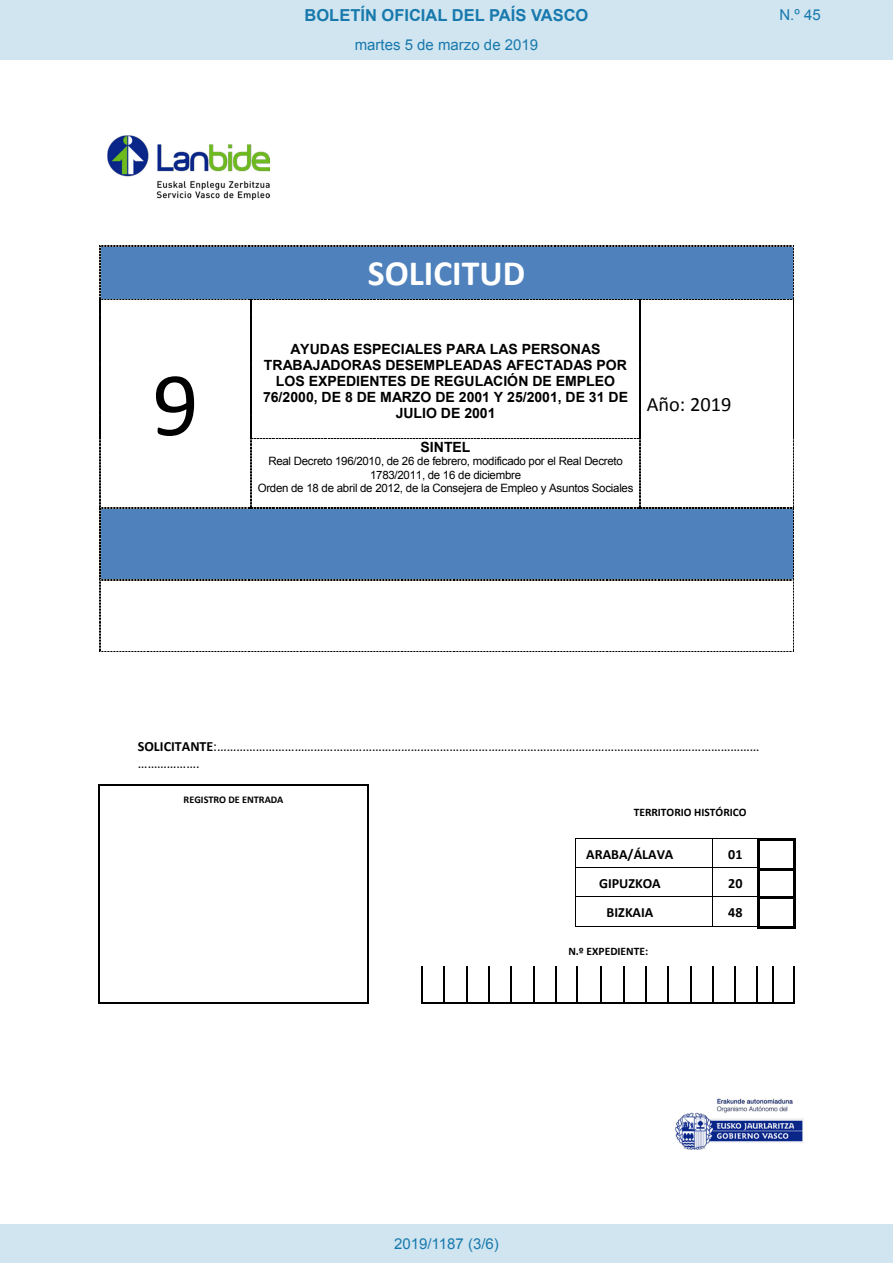
<style>
.page{position:relative;width:893px;height:1263px;background:#fff}
.page>*{position:absolute;margin:0;border:0;box-sizing:border-box;transform-origin:0 0}
.t1{font:91.8px "Calibri";color:#000}
.t2{font:700 35.7px "Calibri";color:#fff}
.t3{font:20.4px "Calibri";color:#000}
.t4{font:700 16.5px "Arial";color:#1879ad}
.Paginacion_Centro{font:15px "Arial";color:#1879ad}
.t5{font:700 14.1px/16px "Arial";letter-spacing:-.005em;color:#000;text-align:center}
.t6{font:14.1px/17.1px "Calibri";color:#000}
.t7{font:700 14.1px "Calibri";color:#000}
.t8{font:11.4px/13.4px "Arial";letter-spacing:-.02em;color:#000;text-align:center}
.t9{font:700 11.4px "Calibri";color:#000}
.t10{font:700 10.2px "Calibri";letter-spacing:.005em;color:#000}
.s1{font-weight:700}
</style>
<div class="page">
<img style="left:108px;top:135px;width:162px;height:65px">
<img style="left:676px;top:1098px;width:127px;height:52px">
<svg style="left:99px;top:246px;width:695px;height:406px"></svg>
<hr style="left:100px;top:784px;width:267px;height:2px;background:#000">
<hr style="left:98px;top:786px;width:2px;height:52px;background:#000">
<hr style="left:367px;top:786px;width:2px;height:52px;background:#000">
<hr style="left:587px;top:838px;width:125px;height:1px;background:#000">
<hr style="left:713px;top:838px;width:44px;height:1px;background:#000">
<hr style="left:759px;top:838px;width:34px;height:3px;background:#000">
<hr style="left:98px;top:841px;width:2px;height:27px;background:#000">
<hr style="left:367px;top:841px;width:2px;height:27px;background:#000">
<hr style="left:757px;top:841px;width:2px;height:27px;background:#000">
<hr style="left:793px;top:841px;width:3px;height:27px;background:#000">
<hr style="left:576px;top:868px;width:136px;height:1px;background:#000">
<hr style="left:713px;top:868px;width:44px;height:1px;background:#000">
<hr style="left:759px;top:868px;width:34px;height:2px;background:#000">
<hr style="left:98px;top:870px;width:2px;height:26px;background:#000">
<hr style="left:367px;top:870px;width:2px;height:26px;background:#000">
<hr style="left:757px;top:870px;width:2px;height:26px;background:#000">
<hr style="left:793px;top:870px;width:3px;height:26px;background:#000">
<hr style="left:576px;top:896px;width:136px;height:1px;background:#000">
<hr style="left:713px;top:896px;width:44px;height:1px;background:#000">
<hr style="left:759px;top:896px;width:34px;height:3px;background:#000">
<hr style="left:98px;top:899px;width:2px;height:27px;background:#000">
<hr style="left:367px;top:899px;width:2px;height:27px;background:#000">
<svg style="left:575px;top:838px;width:12px;height:88px"></svg>
<hr style="left:757px;top:899px;width:2px;height:27px;background:#000">
<hr style="left:793px;top:899px;width:3px;height:27px;background:#000">
<hr style="left:575px;top:926px;width:137px;height:1px;background:#000">
<svg style="left:712px;top:838px;width:1px;height:89px"></svg>
<hr style="left:713px;top:926px;width:44px;height:1px;background:#000">
<hr style="left:759px;top:926px;width:34px;height:3px;background:#000">
<hr style="left:98px;top:929px;width:2px;height:37px;background:#000">
<hr style="left:367px;top:929px;width:2px;height:37px;background:#000">
<hr style="left:98px;top:968px;width:2px;height:34px;background:#000">
<hr style="left:100px;top:1002px;width:267px;height:2px;background:#000">
<hr style="left:367px;top:968px;width:2px;height:34px;background:#000">
<hr style="left:422px;top:968px;width:1px;height:34px;background:#000">
<hr style="left:444px;top:968px;width:1px;height:34px;background:#000">
<hr style="left:466px;top:968px;width:1px;height:34px;background:#000">
<hr style="left:488px;top:968px;width:2px;height:34px;background:#000">
<hr style="left:511px;top:968px;width:1px;height:34px;background:#000">
<hr style="left:533px;top:968px;width:1px;height:34px;background:#000">
<hr style="left:555px;top:968px;width:1px;height:34px;background:#000">
<hr style="left:577px;top:968px;width:1px;height:34px;background:#000">
<hr style="left:601px;top:968px;width:1px;height:34px;background:#000">
<hr style="left:623px;top:968px;width:1px;height:34px;background:#000">
<hr style="left:645px;top:968px;width:2px;height:34px;background:#000">
<hr style="left:668px;top:968px;width:1px;height:34px;background:#000">
<hr style="left:690px;top:968px;width:1px;height:34px;background:#000">
<hr style="left:712px;top:968px;width:1px;height:34px;background:#000">
<hr style="left:734px;top:968px;width:2px;height:34px;background:#000">
<hr style="left:757px;top:968px;width:1px;height:34px;background:#000">
<hr style="left:772px;top:968px;width:1px;height:34px;background:#000">
<hr style="left:794px;top:968px;width:1px;height:34px;background:#000">
<svg style="left:422px;top:1002px;width:373px;height:1px"></svg>
<div style="left:0;top:0;width:893px;height:60px;background:#d0e5f0"></div>
<div style="left:0;top:1225px;width:893px;height:38px;background:#d0e5f0"></div>
<p class="t4" style="left:305px;top:4px;width:285px">BOLETÍN OFICIAL DEL PAÍS VASCO</p>
<p class="Paginacion_Centro" style="left:779px;top:5px;width:43px">N.º 45</p>
<p class="Paginacion_Centro" style="left:355px;top:35px;width:185px">martes 5 de marzo de 2019</p>
<p class="t1" style="left:152px;top:347px;width:48px">9</p>
<p class="t2" style="left:368px;top:250px;width:159px">SOLICITUD</p>
<p class="t5" style="left:263px;top:341px;width:367px">AYUDAS ESPECIALES PARA LAS PERSONAS TRABAJADORAS DESEMPLEADAS AFECTADAS POR LOS EXPEDIENTES DE REGULACIÓN DE EMPLEO 76/2000, DE 8 DE MARZO DE 2001 Y 25/2001, DE 31 DE JULIO DE 2001</p>
<p class="t5" style="left:421px;top:439px;width:51px">SINTEL</p>
<p class="t8" style="left:258px;top:455px;width:377px">Real Decreto 196/2010, de 26 de febrero, modificado por el Real Decreto<br>1783/2011, de 16 de diciembre<br>Orden de 18 de abril de 2012, de la Consejera de Empleo y Asuntos Sociales</p>
<p class="t3" style="left:647px;top:391px;width:86px">Año: 2019</p>
<p class="t6" style="left:138px;top:737px;width:623px"><span class="s1">SOLICITANTE</span>:…………………………………………………………………………………………………………………………………………………… ……………….</p>
<p class="t10" style="left:184px;top:793px;width:101px">REGISTRO DE ENTRADA</p>
<p class="t9" style="left:634px;top:805px;width:114px">TERRITORIO HISTÓRICO</p>
<p class="t7" style="left:586px;top:845px;width:89px">ARABA/ÁLAVA</p>
<p class="t7" style="left:728px;top:845px;width:16px">01</p>
<p class="t7" style="left:599px;top:874px;width:63px">GIPUZKOA</p>
<p class="t7" style="left:728px;top:874px;width:16px">20</p>
<p class="t7" style="left:606px;top:904px;width:48px">BIZKAIA</p>
<p class="t7" style="left:728px;top:904px;width:16px">48</p>
<p class="t9" style="left:568px;top:944px;width:81px">N.º EXPEDIENTE:</p>
<p class="Paginacion_Centro" style="left:394px;top:1234px;width:106px">2019/1187 (3/6)</p>
</div>
